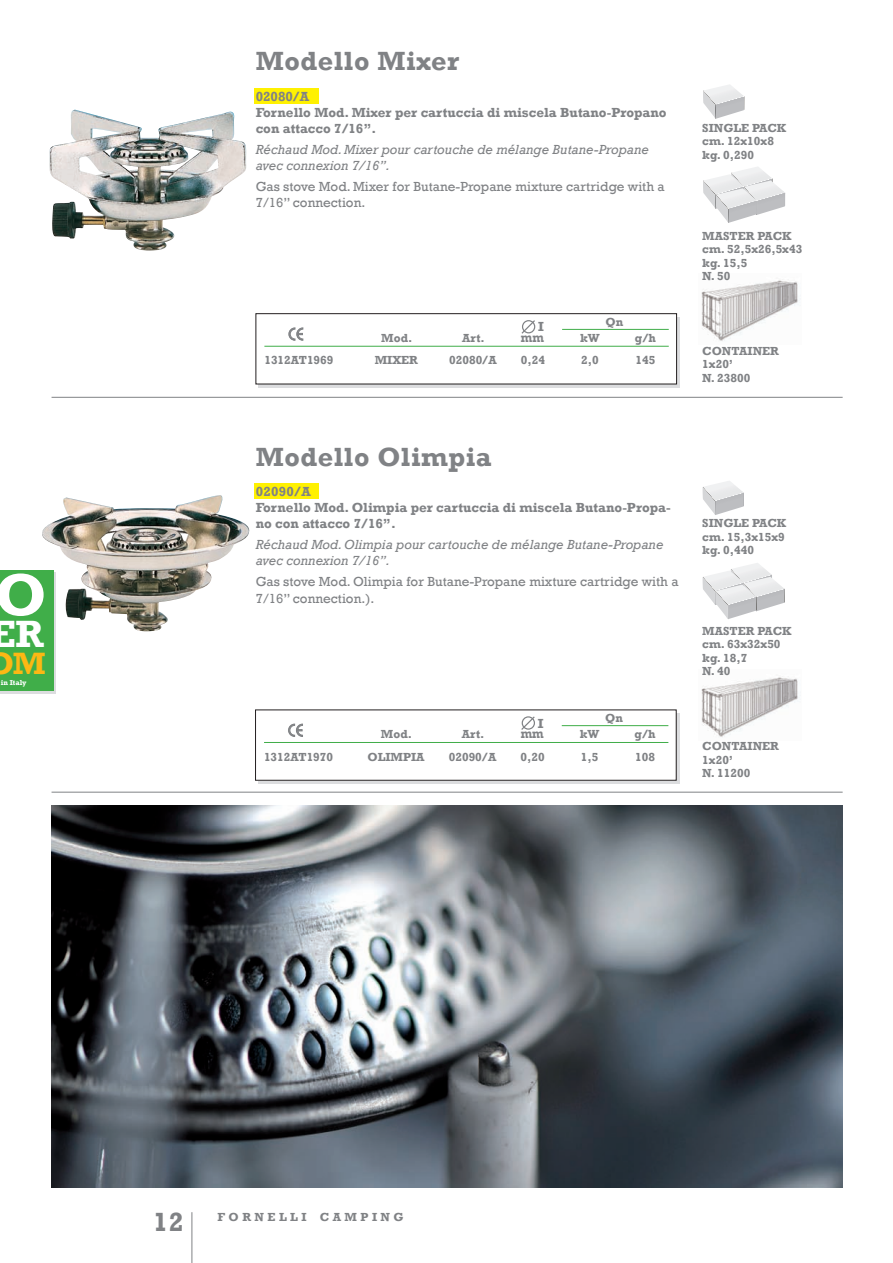
<style>
.page{position:relative;width:893px;height:1263px;background:#fff}
.page>*{position:absolute;margin:0;border:0;box-sizing:border-box;transform-origin:0 0}
.t1{font:700 60.9px "Rockwell";color:#fff}
.t2{font:700 39px "Rockwell";color:#fff}
.t3{font:700 31.65px "Rockwell";color:#fcb814}
.t4{font:700 27px "Rockwell";letter-spacing:.02em;color:#808285}
.t5{font:21px "Notice Std";color:#808285}
.t6{font:700 13.5px/16.2px "Rockwell";color:#808285}
.t7{font:13.5px/16.2px "Rockwell";color:#808285}
.t8{font:italic 13.5px/16.2px "Rockwell";color:#808285}
.t9{font:700 12px/13.5px "Rockwell";color:#808285}
.t10{font:700 7.35px "Rockwell";color:#fff}
</style>
<div class="page">
<svg style="left:702px;top:481px;width:42px;height:34px"></svg>
<svg style="left:702px;top:563px;width:83px;height:56px"></svg>
<img style="left:701px;top:676px;width:97px;height:61px">
<svg style="left:703px;top:85px;width:41px;height:34px"></svg>
<svg style="left:703px;top:167px;width:82px;height:56px"></svg>
<img style="left:701px;top:279px;width:97px;height:62px">
<div style="left:254px;top:484px;width:64px;height:15px;background:#fff101"></div>
<div style="left:254px;top:88px;width:64px;height:16px;background:#fff101"></div>
<hr style="left:191px;top:1212px;width:1px;height:51px;background:#808285">
<hr style="left:52px;top:397px;width:790px;height:1px;background:#808285">
<hr style="left:52px;top:791px;width:790px;height:1px;background:#808285">
<svg style="left:259px;top:317px;width:421px;height:70px"></svg>
<svg style="left:258px;top:713px;width:421px;height:70px"></svg>
<div style="left:256px;top:314px;width:420px;height:70px;background:#fff"></div>
<div style="left:256px;top:313px;width:421px;height:71px;border:1px solid #231f20"></div>
<div style="left:255px;top:710px;width:421px;height:70px;background:#fff"></div>
<svg style="left:288px;top:327px;width:16px;height:14px"></svg>
<svg style="left:288px;top:723px;width:15px;height:14px"></svg>
<hr style="left:264px;top:346px;width:405px;height:1px;background:#40ae49">
<hr style="left:264px;top:742px;width:404px;height:1px;background:#40ae49">
<hr style="left:562px;top:329px;width:107px;height:1px;background:#40ae49">
<hr style="left:562px;top:725px;width:106px;height:1px;background:#40ae49">
<img style="left:49px;top:109px;width:198px;height:142px">
<img style="left:42px;top:495px;width:208px;height:136px">
<img style="left:52px;top:805px;width:790px;height:382px">
<svg style="left:521px;top:320px;width:15px;height:14px"></svg>
<svg style="left:521px;top:716px;width:14px;height:14px"></svg>
<div style="left:0;top:572px;width:56px;height:121px;background:linear-gradient(to bottom,#dcdddf,#dcdddf)"></div>
<div style="left:0;top:570px;width:53px;height:121px;background:#40ae49"></div>
<h1 class="t1" style="left:-5px;top:558px;width:54px">O</h1>
<h2 class="t2" style="left:-11px;top:610px;width:56px">ER</h2>
<h3 class="t3" style="left:-12px;top:644px;width:59px">OM</h3>
<p class="t10" style="left:1px;top:677px;width:27px">in Italy</p>
<p class="t10" style="left:-1px;top:677px;width:27px">in Italy</p>
<h3 class="t4" style="left:256px;top:45px;width:205px">Modello Mixer</h3>
<p class="t6" style="left:256px;top:88px;width:412px">02080/A<br>Fornello Mod. Mixer per cartuccia di miscela Butano-Propano con attacco 7/16”.</p>
<p class="t8" style="left:256px;top:141px;width:395px">Réchaud Mod. Mixer pour cartouche de mélange Butane-Propane avec connexion 7/16”.</p>
<p class="t7" style="left:256px;top:179px;width:410px">Gas stove Mod. Mixer for Butane-Propane mixture cartridge with a<br>7/16” connection.</p>
<p class="t9" style="left:605px;top:315px;width:19px">Qn</p>
<p class="t6" style="left:521px;top:321px;width:24px;line-height:10.5px;text-align:right">I mm</p>
<h3 class="t5" style="left:286px;top:322px;width:20px">z</h3>
<p class="t9" style="left:381px;top:331px;width:33px">Mod.</p>
<p class="t9" style="left:462px;top:331px;width:24px">Art.</p>
<p class="t9" style="left:580px;top:331px;width:21px">kW</p>
<p class="t9" style="left:635px;top:331px;width:23px">g/h</p>
<p class="t9" style="left:264px;top:353px;width:71px">1312AT1969</p>
<p class="t9" style="left:375px;top:353px;width:45px">MIXER</p>
<p class="t9" style="left:449px;top:353px;width:49px">02080/A</p>
<p class="t9" style="left:521px;top:353px;width:26px">0,24</p>
<p class="t9" style="left:581px;top:353px;width:19px">2,0</p>
<p class="t9" style="left:635px;top:353px;width:21px">145</p>
<p class="t9" style="left:702px;top:121px;width:85px">SINGLE PACK cm. 12x10x8 kg. 0,290</p>
<p class="t9" style="left:702px;top:229px;width:101px">MASTER PACK cm. 52,5x26,5x43 kg. 15,5<br>N. 50</p>
<p class="t9" style="left:702px;top:344px;width:78px">CONTAINER<br>1x20’<br>N. 23800</p>
<h3 class="t4" style="left:256px;top:441px;width:237px">Modello Olimpia</h3>
<p class="t6" style="left:256px;top:483px;width:416px">02090/A<br>Fornello Mod. Olimpia per cartuccia di miscela Butano-Propa&shy;no con attacco 7/16”.</p>
<p class="t8" style="left:256px;top:537px;width:409px">Réchaud Mod. Olimpia pour cartouche de mélange Butane-Propane avec connexion 7/16”.</p>
<p class="t7" style="left:256px;top:574px;width:424px">Gas stove Mod. Olimpia for Butane-Propane mixture cartridge with a<br>7/16” connection.).</p>
<p class="t9" style="left:605px;top:711px;width:19px">Qn</p>
<p class="t6" style="left:521px;top:718px;width:24px;line-height:10.5px;text-align:right">I mm</p>
<h3 class="t5" style="left:286px;top:718px;width:20px">z</h3>
<p class="t9" style="left:381px;top:727px;width:33px">Mod.</p>
<p class="t9" style="left:462px;top:727px;width:24px">Art.</p>
<p class="t9" style="left:580px;top:727px;width:21px">kW</p>
<p class="t9" style="left:634px;top:727px;width:23px">g/h</p>
<p class="t9" style="left:264px;top:750px;width:71px">1312AT1970</p>
<p class="t9" style="left:367px;top:750px;width:59px">OLIMPIA</p>
<p class="t9" style="left:449px;top:750px;width:49px">02090/A</p>
<p class="t9" style="left:520px;top:750px;width:26px">0,20</p>
<p class="t9" style="left:581px;top:750px;width:19px">1,5</p>
<p class="t9" style="left:635px;top:750px;width:21px">108</p>
<p class="t9" style="left:702px;top:516px;width:85px;text-align:justify">SINGLE PACK cm. 15,3x15x9 kg. 0,440</p>
<p class="t9" style="left:702px;top:624px;width:91px">MASTER PACK cm. 63x32x50 kg. 18,7<br>N. 40</p>
<p class="t9" style="left:702px;top:739px;width:78px">CONTAINER<br>1x20’<br>N. 11200</p>
<h3 class="t4" style="left:153px;top:1205px;width:32px">12</h3>
<p class="t9" style="left:217px;top:1210px;width:188px">F O R N E L L I C A M P I N G</p>
</div>
